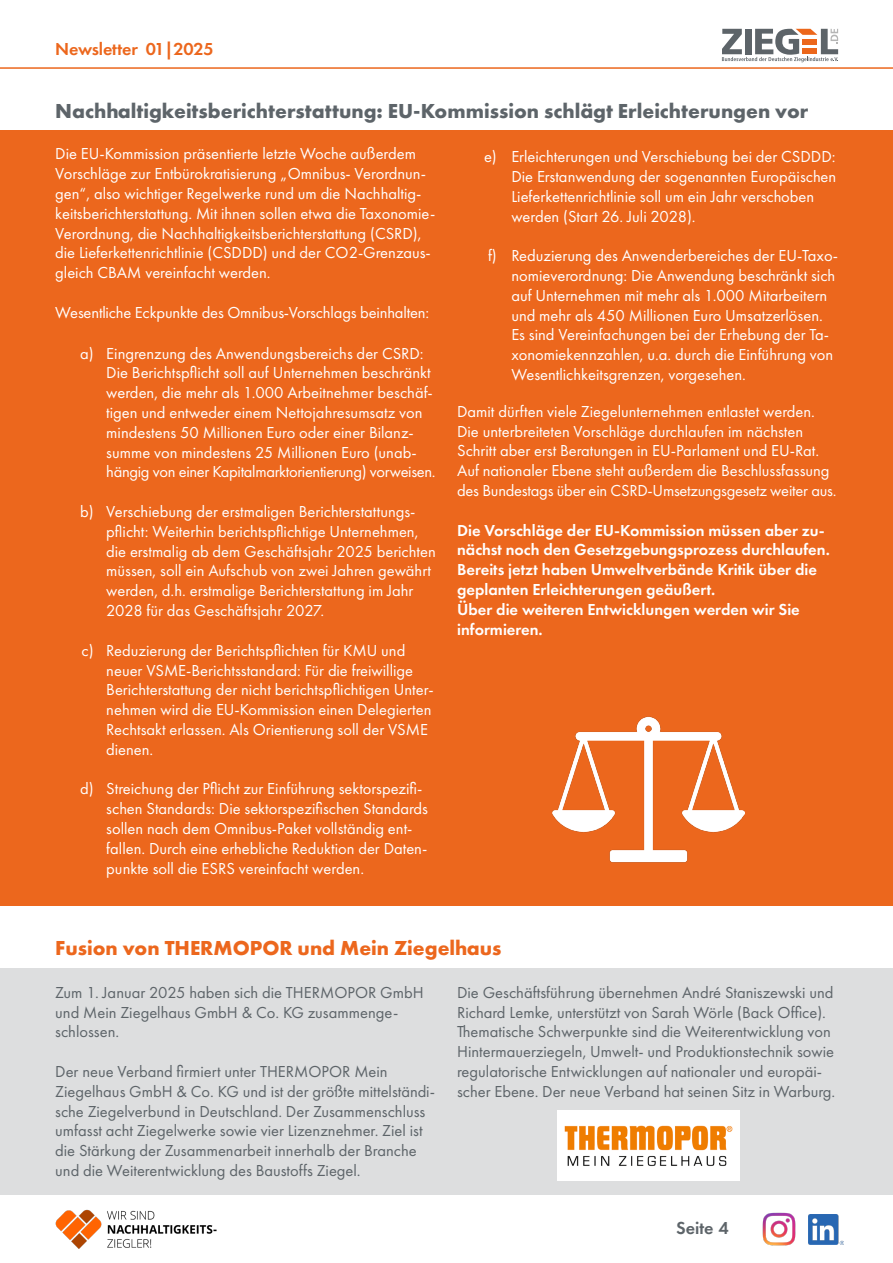
<style>
.page{position:relative;width:893px;height:1263px;background:#fff}
.page>*{position:absolute;margin:0;border:0;box-sizing:border-box;transform-origin:0 0}
.t1{font:700 21px "Futura PT";color:#5d6469}
.t2{font:700 21px "Futura PT";color:#ec671d}
.t3{font:600 18px "Futura PT";letter-spacing:-.01em;color:#ec671d}
.t4{font:600 18px "Futura PT";color:#5d6469}
.t5{font:16.5px/19.8px "Futura PT";color:#fff}
.t6{font:16.5px/19.8px "Futura PT";color:#5d6469}
.t7{font:600 16.5px/19.8px "Futura PT";color:#fff}
</style>
<div class="page">
<img style="left:55px;top:1209px;width:162px;height:40px">
<hr style="left:0;top:67px;width:893px;height:2px;background:#ec671d">
<svg style="left:722px;top:29px;width:116px;height:33px"></svg>
<img style="left:762px;top:1212px;width:34px;height:34px">
<img style="left:808px;top:1214px;width:36px;height:30px">
<div style="left:0;top:968px;width:893px;height:227px;background:#dddedf"></div>
<img style="left:557px;top:1111px;width:182px;height:69px">
<div style="left:0;top:130px;width:893px;height:775px;background:#ec671d"></div>
<img style="left:553px;top:716px;width:192px;height:147px">
<p class="t3" style="left:55px;top:38px;width:160px">Newsletter 01|2025</p>
<p class="t1" style="left:55px;top:98px;width:755px">Nachhaltigkeitsberichterstattung: EU-Kommission schlägt Erleichterungen vor</p>
<p class="t5" style="left:55px;top:144px;width:382px">Die EU-Kommission präsentierte letzte Woche außerdem Vorschläge zur Entbürokratisierung „Omnibus- Verordnun&shy;gen“, also wichtiger Regelwerke rund um die Nachhaltig&shy;keitsberichterstattung. Mit ihnen sollen etwa die Taxonomie-Verordnung, die Nachhaltigkeitsberichterstattung (CSRD), die Lieferkettenrichtlinie (CSDDD) und der CO2-Grenzaus&shy;gleich CBAM vereinfacht werden.</p>
<p class="t5" style="left:55px;top:302px;width:375px">Wesentliche Eckpunkte des Omnibus-Vorschlags beinhalten:</p>
<p class="t5" style="left:80px;top:343px;width:15px">a)</p>
<p class="t5" style="left:80px;top:502px;width:15px">b)</p>
<p class="t5" style="left:81px;top:640px;width:14px">c)</p>
<p class="t5" style="left:80px;top:779px;width:15px">d)</p>
<p class="t5" style="left:106px;top:343px;width:331px">Eingrenzung des Anwendungsbereichs der CSRD:<br>Die Berichtspflicht soll auf Unternehmen beschränkt werden, die mehr als 1.000 Arbeitnehmer beschäf&shy;tigen und entweder einem Nettojahresumsatz von mindestens 50 Millionen Euro oder einer Bilanz&shy;summe von mindestens 25 Millionen Euro (unab&shy;hängig von einer Kapitalmarktorientierung) vorweisen.</p>
<p class="t5" style="left:106px;top:502px;width:331px">Verschiebung der erstmaligen Berichterstattungs&shy;pflicht: Weiterhin berichtspflichtige Unternehmen, die erstmalig ab dem Geschäftsjahr 2025 berichten müssen, soll ein Aufschub von zwei Jahren gewährt werden, d.h. erstmalige Berichterstattung im Jahr 2028 für das Geschäftsjahr 2027.</p>
<p class="t5" style="left:106px;top:640px;width:329px">Reduzierung der Berichtspflichten für KMU und neuer VSME-Berichtsstandard: Für die freiwillige Berichterstattung der nicht berichtspflichtigen Unter&shy;nehmen wird die EU-Kommission einen Delegierten Rechtsakt erlassen. Als Orientierung soll der VSME dienen.</p>
<p class="t5" style="left:106px;top:779px;width:323px">Streichung der Pflicht zur Einführung sektorspezifi&shy;schen Standards: Die sektorspezifischen Standards sollen nach dem Omnibus-Paket vollständig ent&shy;fallen. Durch eine erhebliche Reduktion der Daten&shy;punkte soll die ESRS vereinfacht werden.</p>
<p class="t5" style="left:484px;top:147px;width:14px">e)</p>
<p class="t5" style="left:488px;top:246px;width:10px">f)</p>
<p class="t5" style="left:511px;top:147px;width:326px">Erleichterungen und Verschiebung bei der CSDDD:<br>Die Erstanwendung der sogenannten Europäischen Lieferkettenrichtlinie soll um ein Jahr verschoben werden (Start 26. Juli 2028).</p>
<p class="t5" style="left:511px;top:246px;width:328px">Reduzierung des Anwenderbereiches der EU-Taxo&shy;nomieverordnung: Die Anwendung beschränkt sich auf Unternehmen mit mehr als 1.000 Mitarbeitern und mehr als 450 Millionen Euro Umsatzerlösen.<br>Es sind Vereinfachungen bei der Erhebung der Ta&shy;xonomiekennzahlen, u.a. durch die Einführung von Wesentlichkeitsgrenzen, vorgesehen.</p>
<p class="t5" style="left:457px;top:401px;width:381px">Damit dürften viele Ziegelunternehmen entlastet werden.<br>Die unterbreiteten Vorschläge durchlaufen im nächsten Schritt aber erst Beratungen in EU-Parlament und EU-Rat.<br>Auf nationaler Ebene steht außerdem die Beschlussfassung des Bundestags über ein CSRD-Umsetzungsgesetz weiter aus.</p>
<p class="t7" style="left:457px;top:520px;width:374px">Die Vorschläge der EU-Kommission müssen aber zu&shy;nächst noch den Gesetzgebungsprozess durchlaufen.<br>Bereits jetzt haben Umweltverbände Kritik über die geplanten Erleichterungen geäußert.<br>Über die weiteren Entwicklungen werden wir Sie informieren.</p>
<p class="t2" style="left:55px;top:935px;width:448px">Fusion von THERMOPOR und Mein Ziegelhaus</p>
<p class="t6" style="left:55px;top:982px;width:370px">Zum 1. Januar 2025 haben sich die THERMOPOR GmbH und Mein Ziegelhaus GmbH &amp; Co. KG zusammenge&shy;schlossen.</p>
<p class="t6" style="left:55px;top:1061px;width:381px">Der neue Verband firmiert unter THERMOPOR Mein Ziegelhaus GmbH &amp; Co. KG und ist der größte mittelständi&shy;sche Ziegelverbund in Deutschland. Der Zusammenschluss umfasst acht Ziegelwerke sowie vier Lizenznehmer. Ziel ist die Stärkung der Zusammenarbeit innerhalb der Branche und die Weiterentwicklung des Baustoffs Ziegel.</p>
<p class="t6" style="left:457px;top:982px;width:380px">Die Geschäftsführung übernehmen André Staniszewski und Richard Lemke, unterstützt von Sarah Wörle (Back Office).<br>Thematische Schwerpunkte sind die Weiterentwicklung von Hintermauerziegeln, Umwelt- und Produktionstechnik sowie regulatorische Entwicklungen auf nationaler und europäi&shy;scher Ebene. Der neue Verband hat seinen Sitz in Warburg.</p>
<p class="t4" style="left:676px;top:1217px;width:54px">Seite 4</p>
</div>
